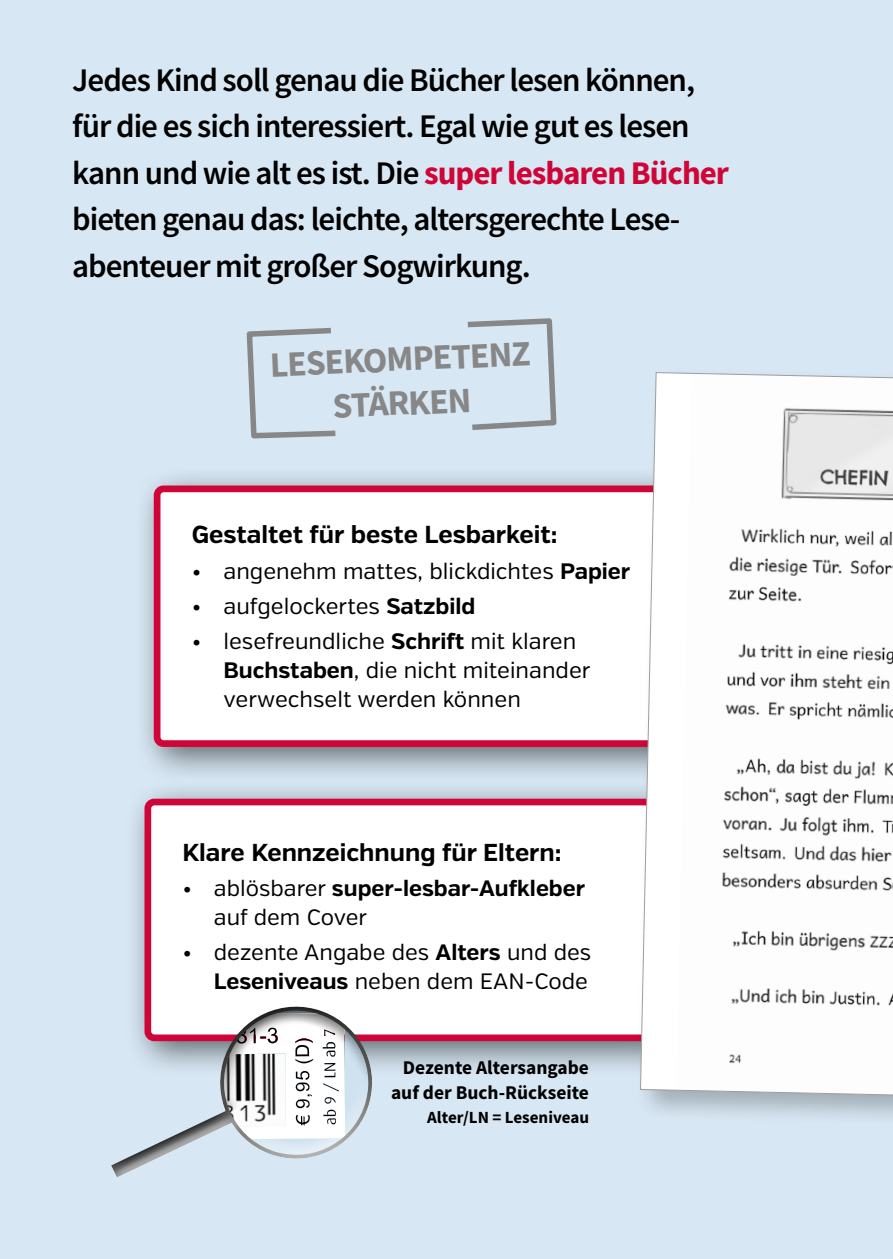
<style>
.page{position:relative;width:893px;height:1259px;background:#d7e7f3}
.page>*{position:absolute;margin:0;border:0;box-sizing:border-box;transform-origin:0 0}
.t1{font:700 35.7px/44.1px "Source Sans Pro";color:#878787;text-align:center}
.t2{font:600 33px/46.5px "Source Sans Pro";letter-spacing:-.03em;color:#000}
.t3{font:700 24.6px "Verb";color:#000}
.t4{font:22.2px/29.1px "Verb";color:#000}
.t5{font:700 19.5px/24.3px "Source Sans Pro";color:#000;text-align:right}
.t6{font:700 17.1px "Source Sans Pro";color:#000}
.s1{font-weight:700;color:#d00537}
.s2{font-weight:700}
</style>
<div class="page">
<div style="left:134px;top:466px;width:570px;height:318px;background:#000;opacity:.55"></div>
<div style="left:157px;top:489px;width:506px;height:254px;background:#fff;border-radius:6px"></div>
<div style="left:154px;top:485px;width:513px;height:262px;border:7px solid #d00537;border-radius:6px"></div>
<svg style="left:467px;top:318px;width:90px;height:112px"></svg>
<svg style="left:246px;top:327px;width:90px;height:112px"></svg>
<div style="left:125px;top:779px;width:567px;height:299px;background:#000;opacity:.55"></div>
<div style="left:148px;top:802px;width:504px;height:236px;background:#fff;border-radius:6px"></div>
<div style="left:145px;top:798px;width:510px;height:243px;border:7px solid #d00537;border-radius:6px"></div>
<svg style="left:111px;top:944px;width:288px;height:233px"></svg>
<div style="left:633px;top:365px;width:260px;height:778px;background:#000;opacity:.25"></div>
<svg style="left:640px;top:372px;width:253px;height:740px;background:#f1f1f2"></svg>
<h2 class="t2" style="left:72px;top:56px;width:658px">Jedes Kind soll genau die Bücher lesen können, für die es sich interessiert. Egal wie gut es lesen kann und wie alt es ist. Die <span class="s1">super lesbaren Bücher </span>bieten genau das: leichte, altersgerechte Lese&shy;abenteuer mit großer Sogwirkung.</h2>
<h1 class="t1" style="left:269px;top:343px;width:262px;rotate:-3deg">LESEKOMPETENZ<br>STÄRKEN</h1>
<p class="t3" style="left:192px;top:519px;width:367px">Gestaltet für beste Lesbarkeit:</p>
<p class="t4" style="left:192px;top:556px;width:440px">• angenehm mattes, blickdichtes <span class="s2">Papier</span></p>
<p class="t4" style="left:192px;top:592px;width:285px">• aufgelockertes <span class="s2">Satzbild</span></p>
<p class="t4" style="left:223px;top:627px;width:369px;text-indent:-32px">• lesefreundliche <span class="s2">Schrift</span> mit klaren<br><span class="s2">Buchstaben</span>, die nicht miteinander verwechselt werden können</p>
<p class="t3" style="left:182px;top:837px;width:381px">Klare Kennzeichnung für Eltern:</p>
<p class="t4" style="left:214px;top:874px;width:373px;text-indent:-32px">• ablösbarer <span class="s2">super-lesbar-Aufkleber </span>auf dem Cover</p>
<p class="t4" style="left:182px;top:938px;width:410px;text-align:right">• dezente Angabe des <span class="s2">Alters</span> und des<br><span class="s2">Leseniveaus</span> neben dem EAN-Code</p>
<p class="t5" style="left:391px;top:1055px;width:199px">Dezente Altersangabe auf der Buch-Rückseite</p>
<p class="t6" style="left:427px;top:1105px;width:163px">Alter/LN = Leseniveau</p>
</div>
